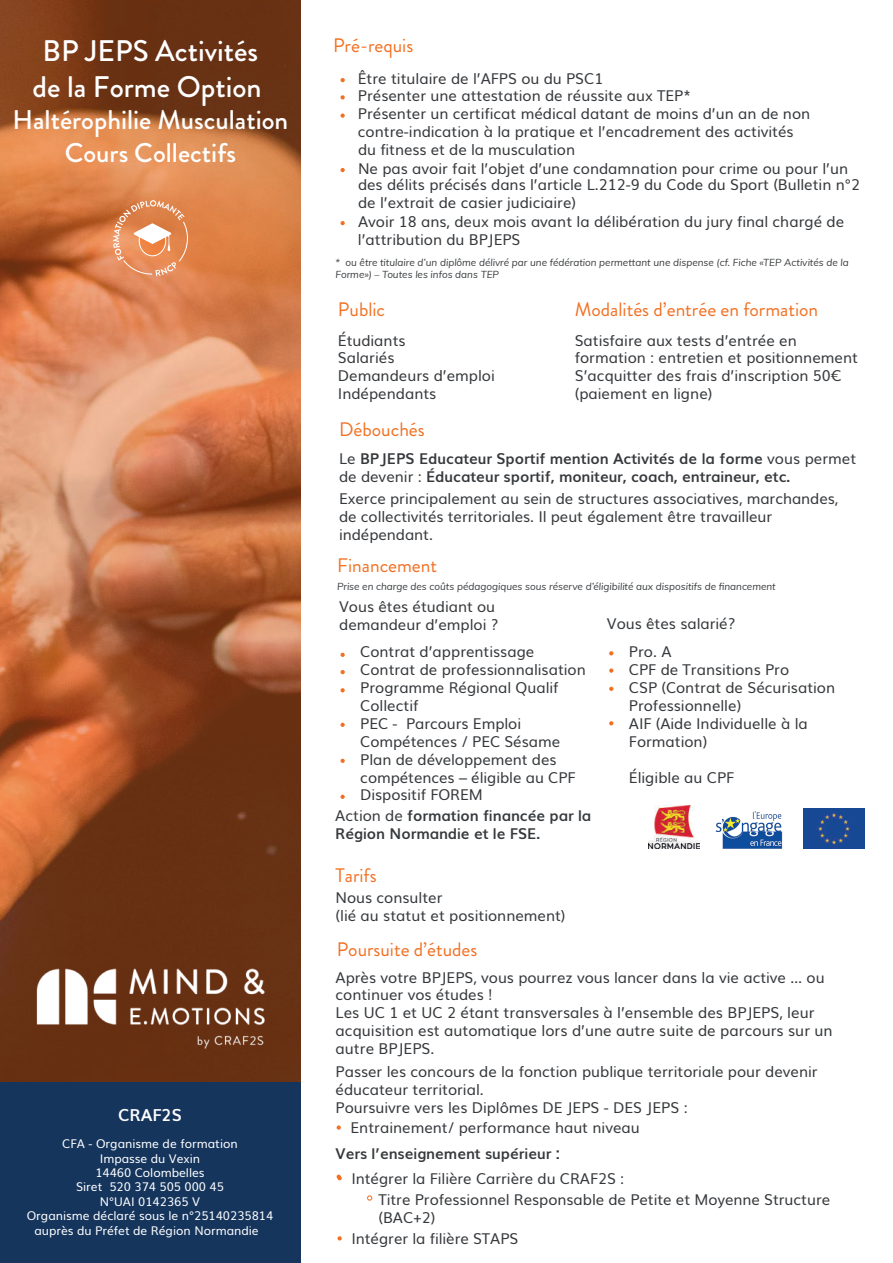
<style>
.page{position:relative;width:893px;height:1263px;background:#fff}
.page>*{position:absolute;margin:0;border:0;box-sizing:border-box;transform-origin:0 0}
.t1{font:500 29.7px/35.7px "Brandon Grotesque";color:#fff;text-align:center}
.t2{font:500 27px/32.4px "Brandon Grotesque";color:#fff;text-align:center}
.t3{font:19.5px "Brandon Grotesque";color:#f27022}
.t4{font:700 16.5px "Muli";letter-spacing:-.005em;color:#fff}
.t5{font:15px/18px "Muli";color:#36393c}
.t6{font:14.85px/17.9px "Muli";letter-spacing:-.005em;color:#36393c}
.t7{font:700 14.85px/17.9px "Muli";color:#36393c}
.t8{font:12px/14.4px "Muli";color:#fff;text-align:center}
.t9{font:italic 9.9px/11.6px "Muli";color:#36393c}
.s1{font-weight:400}
</style>
<div class="page">
<svg style="left:0;top:0;width:300px;height:1082px;background:#ab613a"></svg>
<div style="left:0;top:1082px;width:300px;height:181px;background:#15355d"></div>
<svg style="left:340px;top:78px;width:5px;height:4px"></svg>
<svg style="left:340px;top:95px;width:5px;height:5px"></svg>
<svg style="left:340px;top:113px;width:5px;height:5px"></svg>
<svg style="left:340px;top:168px;width:5px;height:4px"></svg>
<svg style="left:340px;top:221px;width:5px;height:4px"></svg>
<svg style="left:337px;top:1125px;width:4px;height:5px"></svg>
<img style="left:34px;top:968px;width:232px;height:81px">
<svg style="left:113px;top:200px;width:75px;height:76px;background:#e6996b"></svg>
<svg style="left:340px;top:653px;width:5px;height:4px"></svg>
<svg style="left:340px;top:670px;width:5px;height:4px"></svg>
<svg style="left:340px;top:688px;width:5px;height:4px"></svg>
<svg style="left:340px;top:723px;width:5px;height:4px"></svg>
<svg style="left:340px;top:759px;width:5px;height:4px"></svg>
<svg style="left:340px;top:795px;width:5px;height:4px"></svg>
<svg style="left:609px;top:651px;width:4px;height:4px"></svg>
<svg style="left:609px;top:668px;width:4px;height:5px"></svg>
<svg style="left:609px;top:687px;width:4px;height:4px"></svg>
<svg style="left:609px;top:721px;width:4px;height:4px"></svg>
<img style="left:803px;top:808px;width:61px;height:41px">
<img style="left:715px;top:811px;width:68px;height:38px">
<img style="left:648px;top:806px;width:52px;height:43px">
<svg style="left:337px;top:1174px;width:5px;height:6px"></svg>
<svg style="left:367px;top:1195px;width:5px;height:5px"></svg>
<svg style="left:338px;top:1236px;width:4px;height:4px"></svg>
<h1 class="t1" style="left:33px;top:33px;width:231px">BP JEPS Activités de la Forme Option</h1>
<h2 class="t2" style="left:12px;top:104px;width:277px">Haltérophilie Musculation<br>Cours Collectifs</h2>
<p class="t4" style="left:118px;top:1102px;width:65px">CRAF2S</p>
<p class="t8" style="left:27px;top:1136px;width:248px">CFA - Organisme de formation<br>Impasse du Vexin<br>14460 Colombelles<br>Siret 520 374 505 000 45<br>N°UAI 0142365 V<br>Organisme déclaré sous le n°25140235814 auprès du Préfet de Région Normandie</p>
<h3 class="t3" style="left:333px;top:32px;width:82px">Pré-requis</h3>
<p class="t6" style="left:358px;top:69px;width:335px;line-height:16.5px">Être titulaire de l’AFPS ou du PSC1<br>Présenter une attestation de réussite aux TEP*</p>
<p class="t6" style="left:358px;top:103px;width:492px;line-height:18.3px">Présenter un certificat médical datant de moins d’un an de non contre-indication à la pratique et l’encadrement des activités<br>du fitness et de la musculation<br>Ne pas avoir fait l’objet d’une condamnation pour crime ou pour l’un</p>
<p class="t6" style="left:358px;top:175px;width:504px;line-height:18.3px">des délits précisés dans l’article L.212-9 du Code du Sport (Bulletin n°2 de l’extrait de casier judiciaire)<br>Avoir 18 ans, deux mois avant la délibération du jury final chargé de l’attribution du BPJEPS</p>
<p class="t9" style="left:336px;top:256px;width:515px">* ou être titulaire d’un diplôme délivré par une fédération permettant une dispense (cf. Fiche «TEP Activités de la<br>Forme») – Toutes les infos dans TEP</p>
<h3 class="t3" style="left:338px;top:296px;width:49px">Public</h3>
<p class="t6" style="left:338px;top:330px;width:158px">Étudiants<br>Salariés<br>Demandeurs d’emploi<br>Indépendants</p>
<h3 class="t3" style="left:575px;top:296px;width:245px">Modalités d’entrée en formation</h3>
<p class="t6" style="left:575px;top:330px;width:285px">Satisfaire aux tests d’entrée en formation : entretien et positionnement S’acquitter des frais d’inscription 50€ (paiement en ligne)</p>
<h3 class="t3" style="left:339px;top:416px;width:87px">Débouchés</h3>
<p class="t7" style="left:339px;top:449px;width:519px"><span class="s1">Le</span> BPJEPS Educateur Sportif mention Activités de la forme <span class="s1">vous permet de devenir :</span> Éducateur sportif, moniteur, coach, entraineur, etc.</p>
<p class="t6" style="left:339px;top:488px;width:501px">Exerce principalement au sein de structures associatives, marchandes, de collectivités territoriales. Il peut également être travailleur indépendant.</p>
<h3 class="t3" style="left:337px;top:551px;width:102px">Financement</h3>
<p class="t9" style="left:337px;top:580px;width:440px">Prise en charge des coûts pédagogiques sous réserve d’éligibilité aux dispositifs de financement</p>
<p class="t6" style="left:339px;top:596px;width:161px">Vous êtes étudiant ou demandeur d’emploi ?</p>
<p class="t6" style="left:607px;top:614px;width:130px">Vous êtes salarié?</p>
<p class="t6" style="left:360px;top:642px;width:227px">Contrat d’apprentissage<br>Contrat de professionnalisation<br>Programme Régional Qualif<br>Collectif<br>PEC - Parcours Emploi<br>Compétences / PEC Sésame<br>Plan de développement des compétences – éligible au CPF<br>Dispositif FOREM</p>
<p class="t6" style="left:629px;top:642px;width:208px">Pro. A<br>CPF de Transitions Pro<br>CSP (Contrat de Sécurisation<br>Professionnelle)<br>AIF (Aide Individuelle à la<br>Formation)</p>
<p class="t6" style="left:629px;top:767px;width:107px">Éligible au CPF</p>
<p class="t7" style="left:335px;top:805px;width:258px"><span class="s1">Action de</span> formation financée par la<br>Région Normandie et le FSE.</p>
<h3 class="t3" style="left:336px;top:862px;width:43px">Tarifs</h3>
<p class="t6" style="left:336px;top:888px;width:232px">Nous consulter<br>(lié au statut et positionnement)</p>
<h3 class="t3" style="left:337px;top:936px;width:142px">Poursuite d’études</h3>
<p class="t6" style="left:336px;top:967px;width:491px">Après votre BPJEPS, vous pourrez vous lancer dans la vie active … ou continuer vos études !</p>
<p class="t5" style="left:336px;top:1003px;width:499px">Les UC 1 et UC 2 étant transversales à l’ensemble des BPJEPS, leur acquisition est automatique lors d’une autre suite de parcours sur un autre BPJEPS.</p>
<p class="t6" style="left:336px;top:1062px;width:484px">Passer les concours de la fonction publique territoriale pour devenir éducateur territorial.<br>Poursuivre vers les Diplômes DE JEPS - DES JEPS :</p>
<p class="t6" style="left:351px;top:1118px;width:291px">Entrainement/ performance haut niveau</p>
<p class="t7" style="left:336px;top:1144px;width:226px">Vers l’enseignement supérieur :</p>
<p class="t6" style="left:378px;top:1167px;width:453px;line-height:21.3px;text-indent:-27px">Intégrer la Filière Carrière du CRAF2S :<br>Titre Professionnel Responsable de Petite et Moyenne Structure</p>
<p class="t6" style="left:351px;top:1206px;width:168px;line-height:21px;text-indent:27px">(BAC+2)<br>Intégrer la filière STAPS</p>
</div>
